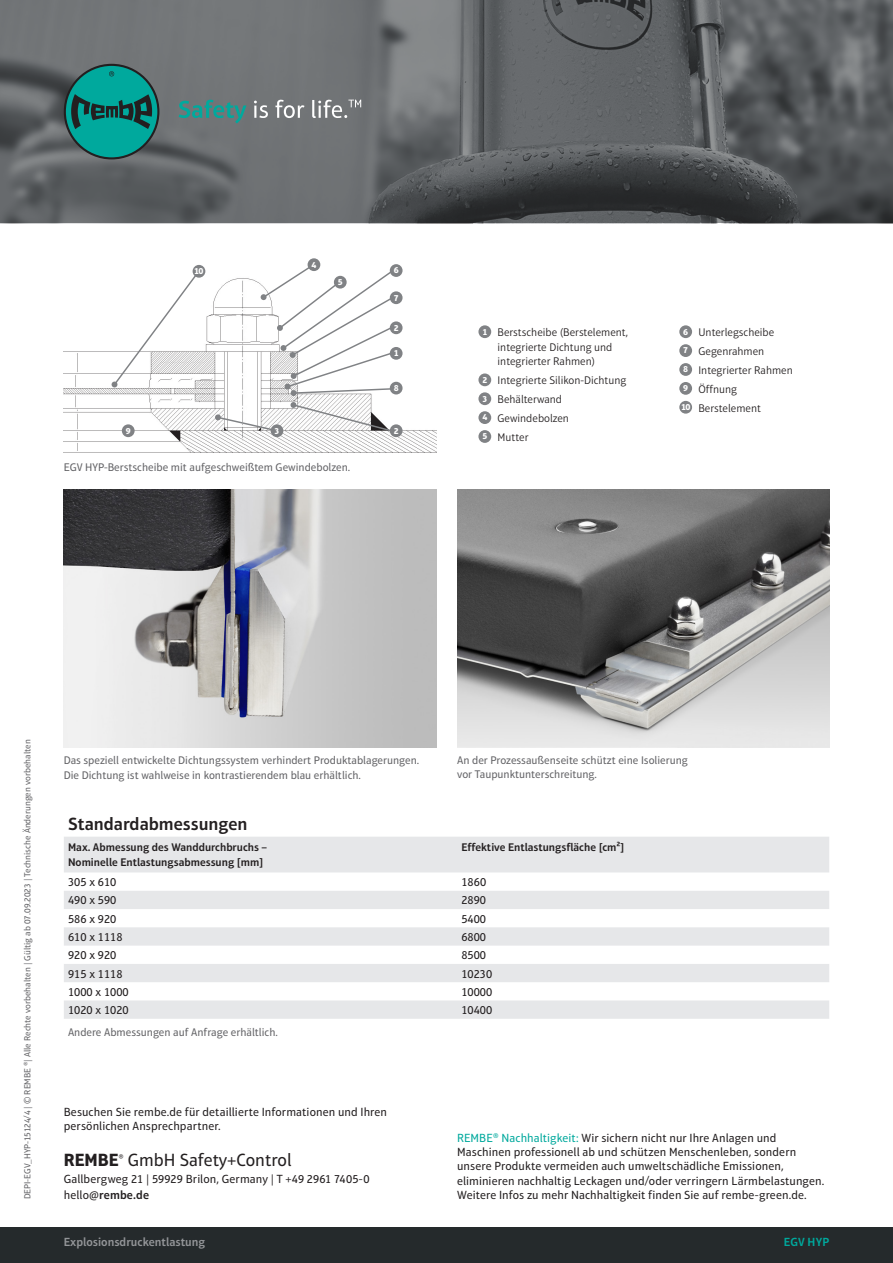
<style>
.page{position:relative;width:893px;height:1263px;background:#fff}
.page>*{position:absolute;margin:0;border:0;box-sizing:border-box;transform-origin:0 0}
.t1{font:18px "Aptifer Sans LT Pro";color:#231f20}
.Einf__Abs{font:600 18px "Aptifer Sans LT Pro";color:#231f20}
.Tabelleninhalt{font:12px/14.4px "Aptifer Sans LT Pro";letter-spacing:.005em;color:#231f20}
.t2{font:600 12px "Aptifer Sans LT Pro";color:#939598}
.t3{font:600 12px "Aptifer Sans LT Pro";letter-spacing:.01em;color:#00a99d}
.Hakenliste{font:12px "Aptifer Sans LT Pro";color:#231f20}
.Einf__Abs-2{font:11.25px/13.5px "Aptifer Sans LT Pro";color:#636366}
.Einf__Abs-3{font:300 11.25px/14.7px "Aptifer Sans LT Pro";color:#231f20}
.Einf__Abs-4{font:600 11.25px/14.7px "Aptifer Sans LT Pro";color:#231f20}
.Einf__Abs-5{font:9px "Aptifer Sans LT Pro";color:#636366}
.Einf__Abs-6{font:700 9px "Aptifer Sans LT Pro";color:#fff}
.s1{font-weight:700}
.s2{font-weight:600}
.s3{color:#00a99d}
</style>
<div class="page">
<img style="left:0;top:0;width:893px;height:223px">
<svg style="left:179px;top:100px;width:67px;height:24px;background:#4f8482"></svg>
<svg style="left:254px;top:101px;width:14px;height:17px"></svg>
<svg style="left:275px;top:100px;width:30px;height:18px"></svg>
<svg style="left:312px;top:100px;width:49px;height:18px"></svg>
<svg style="left:64px;top:64px;width:95px;height:95px;background:#1b827b"></svg>
<div style="left:0;top:1227px;width:893px;height:36px;background:#252a2c"></div>
<img style="left:64px;top:268px;width:372px;height:185px">
<img style="left:64px;top:490px;width:372px;height:257px">
<svg style="left:112px;top:270px;width:88px;height:117px"></svg>
<svg style="left:261px;top:265px;width:133px;height:131px"></svg>
<svg style="left:290px;top:402px;width:103px;height:31px"></svg>
<svg style="left:215px;top:414px;width:59px;height:17px"></svg>
<div style="left:390px;top:321px;width:13px;height:13px;background:#808285;border-radius:50%"></div>
<div style="left:122px;top:424px;width:13px;height:13px;background:#808285;border-radius:50%"></div>
<div style="left:271px;top:424px;width:12px;height:13px;background:#808285;border-radius:50%"></div>
<div style="left:390px;top:424px;width:13px;height:13px;background:#808285;border-radius:50%"></div>
<div style="left:193px;top:265px;width:12px;height:13px;background:#808285;border-radius:50%"></div>
<div style="left:308px;top:258px;width:12px;height:13px;background:#808285;border-radius:50%"></div>
<div style="left:334px;top:276px;width:13px;height:13px;background:#808285;border-radius:50%"></div>
<div style="left:390px;top:264px;width:13px;height:13px;background:#808285;border-radius:50%"></div>
<div style="left:390px;top:291px;width:13px;height:13px;background:#808285;border-radius:50%"></div>
<div style="left:390px;top:347px;width:13px;height:13px;background:#808285;border-radius:50%"></div>
<div style="left:390px;top:382px;width:13px;height:12px;background:#808285;border-radius:50%"></div>
<div style="left:478px;top:325px;width:13px;height:13px;background:#808285;border-radius:50%"></div>
<div style="left:478px;top:373px;width:13px;height:13px;background:#808285;border-radius:50%"></div>
<div style="left:478px;top:392px;width:13px;height:13px;background:#808285;border-radius:50%"></div>
<div style="left:478px;top:411px;width:13px;height:13px;background:#808285;border-radius:50%"></div>
<div style="left:478px;top:430px;width:13px;height:13px;background:#808285;border-radius:50%"></div>
<div style="left:679px;top:325px;width:13px;height:13px;background:#808285;border-radius:50%"></div>
<div style="left:679px;top:344px;width:13px;height:13px;background:#808285;border-radius:50%"></div>
<div style="left:679px;top:363px;width:13px;height:13px;background:#808285;border-radius:50%"></div>
<div style="left:679px;top:382px;width:13px;height:13px;background:#808285;border-radius:50%"></div>
<div style="left:679px;top:401px;width:13px;height:13px;background:#808285;border-radius:50%"></div>
<img style="left:457px;top:490px;width:372px;height:257px">
<svg style="left:64px;top:837px;width:765px;height:182px;fill:#e6e7e9"></svg>
<p class="Einf__Abs-6" style="left:194px;top:266px;width:11px">10</p>
<p class="Einf__Abs-6" style="left:311px;top:259px;width:7px">4</p>
<p class="Einf__Abs-6" style="left:338px;top:276px;width:7px">5</p>
<p class="Einf__Abs-6" style="left:394px;top:265px;width:7px">6</p>
<p class="Einf__Abs-6" style="left:394px;top:292px;width:7px">7</p>
<p class="Einf__Abs-6" style="left:394px;top:322px;width:7px">2</p>
<p class="Einf__Abs-6" style="left:394px;top:348px;width:7px">1</p>
<p class="Einf__Abs-6" style="left:394px;top:382px;width:7px">8</p>
<p class="Einf__Abs-6" style="left:126px;top:425px;width:7px">9</p>
<p class="Einf__Abs-6" style="left:274px;top:425px;width:7px">3</p>
<p class="Einf__Abs-6" style="left:394px;top:425px;width:7px">2</p>
<p class="Einf__Abs-2" style="left:64px;top:460px;width:288px">EGV HYP-Berstscheibe mit aufgeschweißtem Gewindebolzen.</p>
<p class="Einf__Abs-6" style="left:482px;top:326px;width:7px">1</p>
<p class="Einf__Abs-3" style="left:498px;top:325px;width:132px">Berstscheibe (Berstelement, integrierte Dichtung und integrierter Rahmen)</p>
<p class="Einf__Abs-6" style="left:482px;top:374px;width:7px">2</p>
<p class="Einf__Abs-3" style="left:498px;top:373px;width:130px">Integrierte Silikon-Dichtung</p>
<p class="Einf__Abs-6" style="left:482px;top:393px;width:7px">3</p>
<p class="Einf__Abs-3" style="left:498px;top:392px;width:66px">Behälterwand</p>
<p class="Einf__Abs-6" style="left:482px;top:412px;width:7px">4</p>
<p class="Einf__Abs-3" style="left:498px;top:411px;width:73px">Gewindebolzen</p>
<p class="Einf__Abs-6" style="left:482px;top:431px;width:7px">5</p>
<p class="Einf__Abs-3" style="left:498px;top:430px;width:32px">Mutter</p>
<p class="Einf__Abs-6" style="left:683px;top:326px;width:7px">6</p>
<p class="Einf__Abs-3" style="left:698px;top:325px;width:77px">Unterlegscheibe</p>
<p class="Einf__Abs-6" style="left:683px;top:345px;width:7px">7</p>
<p class="Einf__Abs-3" style="left:698px;top:344px;width:67px">Gegenrahmen</p>
<p class="Einf__Abs-6" style="left:683px;top:364px;width:7px">8</p>
<p class="Einf__Abs-3" style="left:698px;top:363px;width:96px">Integrierter Rahmen</p>
<p class="Einf__Abs-6" style="left:683px;top:383px;width:7px">9</p>
<p class="Einf__Abs-3" style="left:698px;top:381px;width:40px">Öffnung</p>
<p class="Einf__Abs-6" style="left:681px;top:402px;width:11px">10</p>
<p class="Einf__Abs-3" style="left:698px;top:400px;width:64px">Berstelement</p>
<p class="Einf__Abs-5" style="left:22px;top:1199px;width:461px;rotate:-90deg">DEPI-EGV_HYP-15124/4 | © REMBE ®| Alle Rechte vorbehalten | Gültig ab 07.09.2023 | Technische Änderungen vorbehalten</p>
<p class="Einf__Abs-2" style="left:64px;top:754px;width:357px">Das speziell entwickelte Dichtungssystem verhindert Produktablagerungen.</p>
<p class="Einf__Abs-2" style="left:64px;top:768px;width:299px">Die Dichtung ist wahlweise in kontrastierendem blau erhältlich.</p>
<p class="Einf__Abs-2" style="left:457px;top:754px;width:232px">An der Prozessaußenseite schützt eine Isolierung vor Taupunktunterschreitung.</p>
<p class="Einf__Abs" style="left:68px;top:813px;width:181px">Standardabmessungen</p>
<p class="Einf__Abs-4" style="left:68px;top:840px;width:201px">Max. Abmessung des Wanddurchbruchs –<br>Nominelle Entlastungsabmessung [mm]</p>
<p class="Einf__Abs-4" style="left:461px;top:840px;width:164px">Effektive Entlastungsfläche [cm²]</p>
<p class="Tabelleninhalt" style="left:68px;top:874px;width:50px">305 x 610</p>
<p class="Hakenliste" style="left:461px;top:875px;width:26px">1860</p>
<p class="Tabelleninhalt" style="left:68px;top:893px;width:50px">490 x 590</p>
<p class="Tabelleninhalt" style="left:461px;top:893px;width:26px">2890</p>
<p class="Tabelleninhalt" style="left:68px;top:911px;width:50px">586 x 920</p>
<p class="Tabelleninhalt" style="left:461px;top:911px;width:26px">5400</p>
<p class="Tabelleninhalt" style="left:68px;top:930px;width:56px">610 x 1118</p>
<p class="Tabelleninhalt" style="left:461px;top:930px;width:26px">6800</p>
<p class="Tabelleninhalt" style="left:68px;top:948px;width:50px">920 x 920</p>
<p class="Tabelleninhalt" style="left:461px;top:948px;width:26px">8500</p>
<p class="Tabelleninhalt" style="left:68px;top:966px;width:56px">915 x 1118</p>
<p class="Tabelleninhalt" style="left:461px;top:966px;width:32px">10230</p>
<p class="Tabelleninhalt" style="left:68px;top:984px;width:62px">1000 x 1000</p>
<p class="Tabelleninhalt" style="left:461px;top:984px;width:32px">10000</p>
<p class="Tabelleninhalt" style="left:68px;top:1003px;width:62px">1020 x 1020</p>
<p class="Tabelleninhalt" style="left:461px;top:1003px;width:32px">10400</p>
<p class="Einf__Abs-2" style="left:68px;top:1026px;width:211px">Andere Abmessungen auf Anfrage erhältlich.</p>
<p class="Tabelleninhalt" style="left:64px;top:1105px;width:325px">Besuchen Sie rembe.de für detaillierte Informationen und Ihren persönlichen Ansprechpartner.</p>
<h1 class="t1" style="left:64px;top:1150px;width:229px"><span class="s1">REMBE</span><sup>®</sup> GmbH Safety+Control</h1>
<p class="Tabelleninhalt" style="left:64px;top:1170px;width:307px;line-height:16.5px">Gallbergweg 21 | 59929 Brilon, Germany | T +49 2961 7405-0 hello@<span class="s2">rembe.de</span></p>
<p class="Tabelleninhalt" style="left:457px;top:1130px;width:369px"><span class="s3">REMBE® Nachhaltigkeit:</span> Wir sichern nicht nur Ihre Anlagen und Maschinen professionell ab und schützen Menschenleben, sondern unsere Produkte vermeiden auch umweltschädliche Emissionen, eliminieren nachhaltig Leckagen und/oder verringern Lärmbelastungen.<br>Weitere Infos zu mehr Nachhaltigkeit finden Sie auf rembe-green.de.</p>
<p class="t2" style="left:64px;top:1235px;width:143px">Explosionsdruckentlastung</p>
<p class="t3" style="left:784px;top:1235px;width:47px">EGV HYP</p>
</div>
